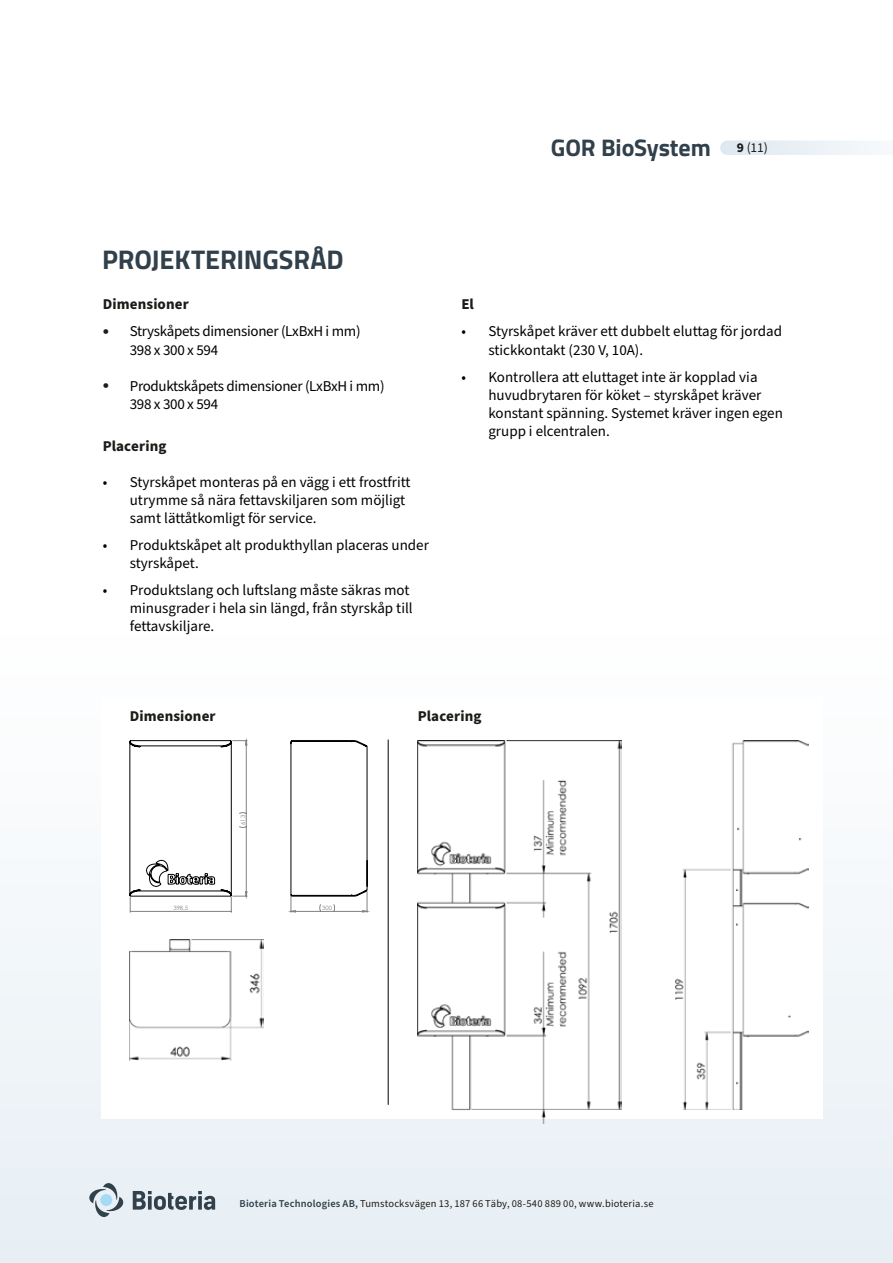
<style>
.page{position:relative;width:893px;height:1263px;background:#fff}
.page>*{position:absolute;margin:0;border:0;box-sizing:border-box;transform-origin:0 0}
.t1{font:700 27px "Cairo";letter-spacing:-.005em;color:#31404a}
.t2{font:700 24px "Cairo";letter-spacing:-.005em;color:#31404a}
.t3{font:15px/18px "Source Sans Pro";color:#000}
.t4{font:15px/18px "Source Sans Pro";letter-spacing:-.02em;color:#000}
.t5{font:700 15px "Source Sans Pro";letter-spacing:.005em;color:#1d1b17}
.t6{font:10.5px "Source Sans Pro";letter-spacing:.02em;color:#1d1b17}
.t7{font:5.85px "Century Gothic";color:#818282}
.s1{font-size:10.5px;color:#1d1b17}
.s2{font-weight:600;color:#31404a}
</style>
<div class="page">
<div style="left:0;top:616px;width:893px;height:647px;background:linear-gradient(to right,#f2f6f9,#f1f6f9)"></div>
<div style="left:727px;top:140px;width:166px;height:15px;background:#ebf1f6"></div>
<svg style="left:133px;top:1191px;width:82px;height:19px"></svg>
<svg style="left:87px;top:1181px;width:39px;height:38px"></svg>
<div style="left:100px;top:1194px;width:12px;height:12px;background:#a7dbf5;border-radius:50%"></div>
<div style="left:101px;top:697px;width:721px;height:422px;background:#fff"></div>
<img style="left:418px;top:740px;width:203px;height:384px">
<img style="left:130px;top:940px;width:133px;height:120px">
<svg style="left:129px;top:740px;width:238px;height:173px"></svg>
<hr style="left:388px;top:740px;width:1px;height:364px;background:#000">
<img style="left:675px;top:740px;width:133px;height:370px">
<h2 class="t2" style="left:551px;top:128px;width:219px">GOR BioSystem <sup>9</sup> <sup>(11)</sup></h2>
<h1 class="t1" style="left:102px;top:238px;width:243px">PROJEKTERINGSRÅD</h1>
<p class="t5" style="left:103px;top:294px;width:88px">Dimensioner</p>
<p class="t4" style="left:130px;top:323px;width:232px;text-indent:-27px"><span class="s1">●</span> Stryskåpets dimensioner (LxBxH i mm)<br>398 x 300 x 594</p>
<p class="t4" style="left:130px;top:377px;width:256px;text-indent:-27px"><span class="s1">●</span> Produktskåpets dimensioner (LxBxH i mm)<br>398 x 300 x 594</p>
<p class="t5" style="left:103px;top:435px;width:65px">Placering</p>
<p class="t3" style="left:130px;top:473px;width:282px;text-indent:-27px">• Styrskåpet monteras på en vägg i ett frostfritt utrymme så nära fettavskiljaren som möjligt samt lättåtkomligt för service.</p>
<p class="t3" style="left:130px;top:536px;width:301px;text-indent:-27px">• Produktskåpet alt produkthyllan placeras under styrskåpet.</p>
<p class="t3" style="left:130px;top:581px;width:284px;text-indent:-27px">• Produktslang och luftslang måste säkras mot minusgrader i hela sin längd, från styrskåp till fettavskiljare.</p>
<p class="t5" style="left:461px;top:294px;width:14px">El</p>
<p class="t3" style="left:488px;top:323px;width:295px;text-indent:-27px">• Styrskåpet kräver ett dubbelt eluttag för jordad stickkontakt (230 V, 10A).</p>
<p class="t3" style="left:488px;top:368px;width:296px;text-indent:-27px">• Kontrollera att eluttaget inte är kopplad via huvudbrytaren för köket – styrskåpet kräver konstant spänning. Systemet kräver ingen egen grupp i elcentralen.</p>
<p class="t5" style="left:130px;top:706px;width:88px">Dimensioner</p>
<p class="t5" style="left:418px;top:706px;width:65px">Placering</p>
<p class="t7" style="left:173px;top:904px;width:16px">398,5</p>
<p class="t7" style="left:239px;top:825px;width:11px;rotate:-90deg">613</p>
<p class="t7" style="left:322px;top:904px;width:11px">300</p>
<p class="t6" style="left:239px;top:1196px;width:416px"><span class="s2">Bioteria Technologies AB,</span> Tumstocksvägen 13, 187 66 Täby, 08-540 889 00, www.bioteria.se</p>
</div>
